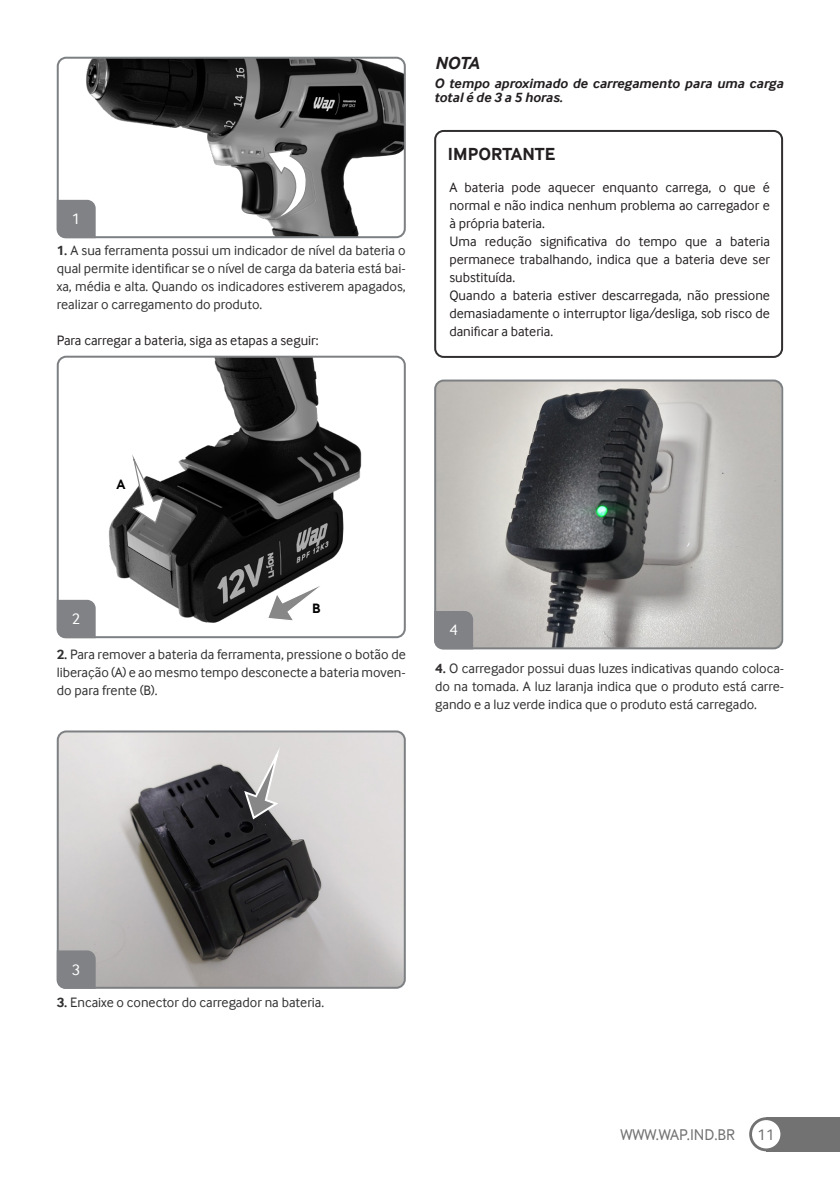
<style>
.page{position:relative;width:840px;height:1191px;background:#fff}
.page>*{position:absolute;margin:0;border:0;box-sizing:border-box;transform-origin:0 0}
.t1{font:700 18px "Inter Face";color:#231f20}
.t2{font:italic 700 18px "Inter Face";color:#231f20}
.t3{font:16px "Inter Face";color:#717271}
.t4{font:15.8px "Inter Face";color:#fff}
.t5{font:14px/18px "Inter Face";color:#312f30;text-align:justify}
.t6{font:14px/18px "Inter Face";color:#231f20}
.t7{font:italic 700 14px/14px "Inter Face";color:#231f20}
.t8{font:700 14px "Inter Face";color:#000}
.s1{font-weight:700}
</style>
<div class="page">
<div style="left:765px;top:1117px;width:74px;height:34px;background:#717271"></div>
<svg style="left:748px;top:1117px;width:34px;height:34px"></svg>
<div style="left:751px;top:1120px;width:29px;height:28px;background:#fff;border-radius:50%"></div>
<img style="left:60px;top:733px;width:344px;height:254px">
<div style="left:57px;top:730px;width:348px;height:258px;border:2px solid #7d8082;border-radius:9px"></div>
<img style="left:437px;top:380px;width:343px;height:268px">
<div style="left:434px;top:379px;width:348px;height:270px;border:2px solid #7d8082;border-radius:9px"></div>
<div style="left:434px;top:130px;width:348px;height:228px;border:2px solid #312f30;border-radius:9px"></div>
<img style="left:58px;top:357px;width:346px;height:278px">
<div style="left:57px;top:356px;width:348px;height:282px;border:2px solid #7d8082;border-radius:9px"></div>
<img style="left:58px;top:58px;width:346px;height:179px">
<div style="left:57px;top:57px;width:348px;height:181px;border:2px solid #7d8082;border-radius:9px"></div>
<svg style="left:265px;top:148px;width:43px;height:72px"></svg>
<svg style="left:130px;top:449px;width:36px;height:75px"></svg>
<svg style="left:266px;top:577px;width:67px;height:45px"></svg>
<svg style="left:243px;top:738px;width:40px;height:83px;background:#bbbab9"></svg>
<svg style="left:57px;top:200px;width:39px;height:38px"></svg>
<svg style="left:57px;top:600px;width:39px;height:38px"></svg>
<svg style="left:57px;top:950px;width:39px;height:38px"></svg>
<svg style="left:434px;top:611px;width:39px;height:38px"></svg>
<p class="t4" style="left:72px;top:210px;width:10px">1</p>
<p class="t5" style="left:57px;top:241px;width:350px"><span class="s1">1.</span> A sua ferramenta possui um indicador de nível da bateria o qual permite identificar se o nível de carga da bateria está bai&shy;xa, média e alta. Quando os indicadores estiverem apagados, realizar o carregamento do produto.</p>
<p class="t6" style="left:57px;top:331px;width:263px">Para carregar a bateria, siga as etapas a seguir:</p>
<p class="t2" style="left:434px;top:52px;width:46px">NOTA</p>
<p class="t7" style="left:434px;top:76px;width:350px">O tempo aproximado de carregamento para uma carga total é de 3 a 5 horas.</p>
<p class="t1" style="left:447px;top:144px;width:109px">IMPORTANTE</p>
<p class="t6" style="left:449px;top:178px;width:322px">A bateria pode aquecer enquanto carrega, o que é normal e não indica nenhum problema ao carregador e à própria bateria.<br>Uma redução significativa do tempo que a bateria permanece trabalhando, indica que a bateria deve ser substituída.<br>Quando a bateria estiver descarregada, não pressione demasiadamente o interruptor liga/desliga, sob risco de danificar a bateria.</p>
<p class="t8" style="left:116px;top:476px;width:11px">A</p>
<p class="t4" style="left:72px;top:610px;width:10px">2</p>
<p class="t8" style="left:312px;top:600px;width:10px">B</p>
<p class="t5" style="left:57px;top:645px;width:350px"><span class="s1">2.</span> Para remover a bateria da ferramenta, pressione o botão de liberação (A) e ao mesmo tempo desconecte a bateria moven&shy;do para frente (B).</p>
<p class="t4" style="left:449px;top:621px;width:10px">4</p>
<p class="t5" style="left:435px;top:659px;width:350px"><span class="s1">4.</span> O carregador possui duas luzes indicativas quando coloca&shy;do na tomada. A luz laranja indica que o produto está carre&shy;gando e a luz verde indica que o produto está carregado.</p>
<p class="t4" style="left:72px;top:960px;width:10px">3</p>
<p class="t5" style="left:57px;top:993px;width:269px"><span class="s1">3.</span> Encaixe o conector do carregador na bateria.</p>
<p class="t3" style="left:620px;top:1125px;width:116px">WWW.WAP.IND.BR</p>
<p class="t3" style="left:757px;top:1125px;width:19px">11</p>
</div>
